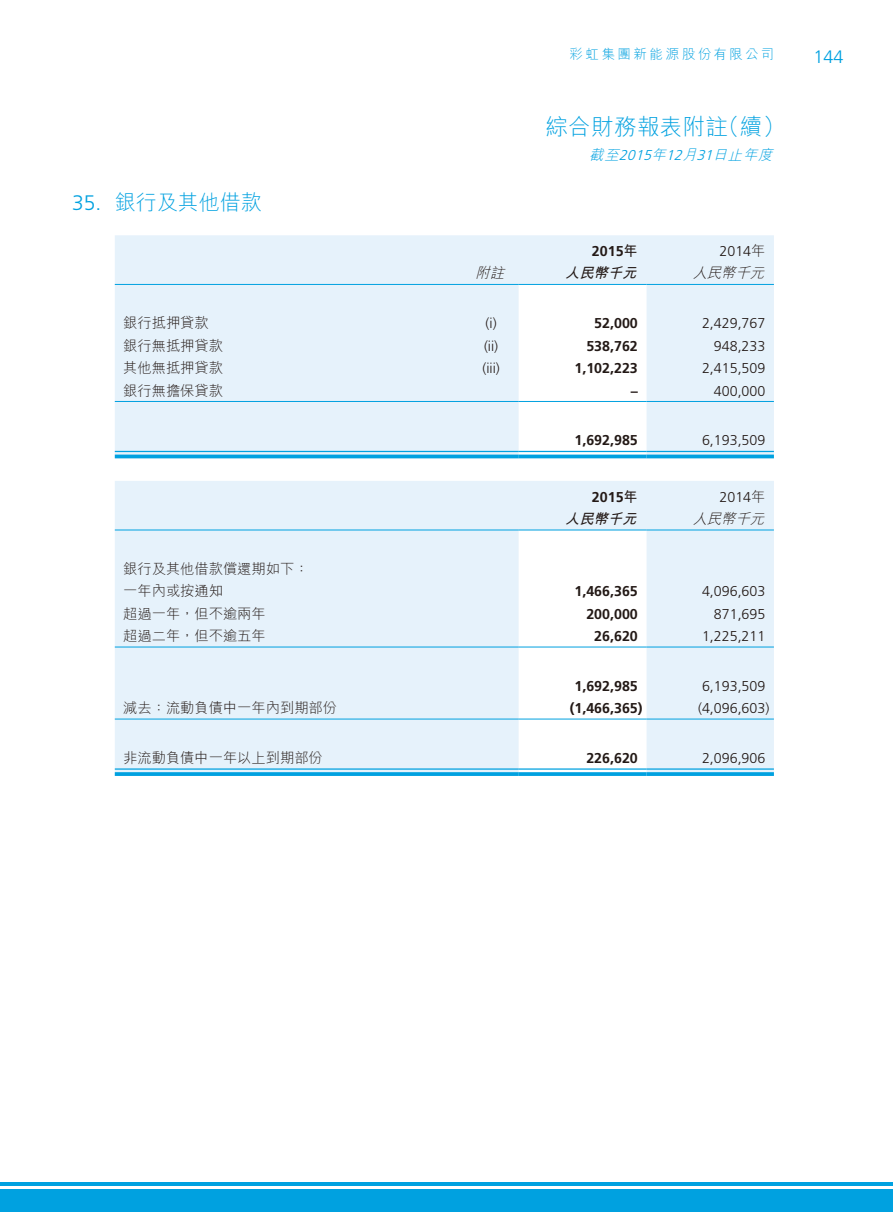
<style>
.page{position:relative;width:893px;height:1212px;background:#fff}
.page>*{position:absolute;margin:0;border:0;box-sizing:border-box;transform-origin:0 0}
.t1{font:300 22.5px "M Hei HK";letter-spacing:.015em;color:#00a1e0}
.t2{font:300 21px "M Hei HK";color:#00a1e0}
.t3{font:300 21px "Frutiger LT Std";color:#00a1e0}
.t4{font:300 18px "Frutiger LT Std";color:#00a1e0}
.t5{font:300 14.25px "Frutiger LT Std";color:#231916}
.t6{font:300 14.25px "M Hei HK";color:#231916}
.t7{font:700 14.25px "Frutiger LT Std";color:#231916}
.t8{font:italic 300 14.25px "M Hei HK";color:#231916}
.t9{font:italic 700 14.25px "M Hei HK";color:#231916}
.t10{font:italic 300 14.25px "M Hei HK";color:#00a1e0}
.t11{font:italic 300 14.25px "Frutiger LT Std";color:#00a1e0}
.t12{font:300 13.5px "M Hei HK";letter-spacing:.18em;color:#00a1e0}
.s1{font-family:"M Hei HK"}
</style>
<div class="page">
<div style="left:0;top:1189px;width:893px;height:23px;background:#00a1e0"></div>
<hr style="left:0;top:1182px;width:893px;height:3px;background:#00a1e0">
<div style="left:115px;top:235px;width:659px;height:220px;background:#e6f2fb"></div>
<svg style="left:519px;top:285px;width:127px;height:170px"></svg>
<hr style="left:115px;top:284px;width:340px;height:1px;background:#00a1e0">
<hr style="left:455px;top:284px;width:64px;height:1px;background:#00a1e0">
<hr style="left:519px;top:284px;width:127px;height:1px;background:#00a1e0">
<hr style="left:646px;top:284px;width:128px;height:1px;background:#00a1e0">
<hr style="left:115px;top:401px;width:340px;height:1px;background:#00a1e0">
<hr style="left:455px;top:401px;width:64px;height:1px;background:#00a1e0">
<hr style="left:519px;top:401px;width:127px;height:1px;background:#00a1e0">
<hr style="left:646px;top:401px;width:128px;height:1px;background:#00a1e0">
<hr style="left:115px;top:451px;width:340px;height:1px;background:#00a1e0">
<hr style="left:115px;top:455px;width:340px;height:3px;background:#00a1e0">
<hr style="left:455px;top:451px;width:64px;height:1px;background:#00a1e0">
<hr style="left:455px;top:455px;width:64px;height:3px;background:#00a1e0">
<hr style="left:519px;top:451px;width:127px;height:1px;background:#00a1e0">
<hr style="left:519px;top:455px;width:127px;height:3px;background:#00a1e0">
<hr style="left:646px;top:451px;width:128px;height:1px;background:#00a1e0">
<hr style="left:646px;top:455px;width:128px;height:3px;background:#00a1e0">
<div style="left:115px;top:481px;width:659px;height:291px;background:#e6f2fb"></div>
<svg style="left:519px;top:531px;width:127px;height:241px"></svg>
<hr style="left:115px;top:530px;width:404px;height:1px;background:#00a1e0">
<hr style="left:519px;top:530px;width:127px;height:1px;background:#00a1e0">
<hr style="left:646px;top:530px;width:128px;height:1px;background:#00a1e0">
<hr style="left:115px;top:647px;width:404px;height:1px;background:#00a1e0">
<hr style="left:519px;top:647px;width:127px;height:1px;background:#00a1e0">
<hr style="left:646px;top:647px;width:128px;height:1px;background:#00a1e0">
<hr style="left:115px;top:719px;width:404px;height:1px;background:#00a1e0">
<hr style="left:519px;top:719px;width:127px;height:1px;background:#00a1e0">
<hr style="left:646px;top:719px;width:128px;height:1px;background:#00a1e0">
<hr style="left:115px;top:768px;width:404px;height:2px;background:#00a1e0">
<svg style="left:115px;top:772px;width:404px;height:4px;background:#0da5e1"></svg>
<hr style="left:519px;top:768px;width:127px;height:2px;background:#00a1e0">
<svg style="left:519px;top:772px;width:127px;height:4px"></svg>
<hr style="left:646px;top:768px;width:128px;height:2px;background:#00a1e0">
<svg style="left:646px;top:772px;width:128px;height:4px"></svg>
<h2 class="t3" style="left:72px;top:191px;width:31px">35.</h2>
<h2 class="t2" style="left:115px;top:192px;width:148px">銀行及其他借款</h2>
<p class="t6" style="left:123px;top:315px;width:87px">銀行抵押貸款</p>
<p class="t6" style="left:123px;top:338px;width:101px">銀行無抵押貸款</p>
<p class="t6" style="left:123px;top:360px;width:101px">其他無抵押貸款</p>
<p class="t6" style="left:123px;top:383px;width:101px">銀行無擔保貸款</p>
<p class="t6" style="left:123px;top:561px;width:187px">銀行及其他借款償還期如下：</p>
<p class="t6" style="left:123px;top:583px;width:101px">一年內或按通知</p>
<p class="t6" style="left:123px;top:606px;width:144px">超過一年，但不逾兩年</p>
<p class="t6" style="left:123px;top:628px;width:144px">超過二年，但不逾五年</p>
<p class="t6" style="left:123px;top:700px;width:215px">減去：流動負債中一年內到期部份</p>
<p class="t6" style="left:123px;top:750px;width:201px">非流動負債中一年以上到期部份</p>
<p class="t12" style="left:570px;top:47px;width:206px">彩虹集團新能源股份有限公司</p>
<p class="t4" style="left:813px;top:46px;width:32px">144</p>
<h1 class="t1" style="left:717px;top:115px;width:70px">（續(</h1>
<h1 class="t1" style="left:546px;top:115px;width:184px">綜合財務報表附註</h1>
<p class="t10" style="left:713px;top:148px;width:65px">日止年度</p>
<p class="t10" style="left:651px;top:148px;width:20px">年</p>
<p class="t10" style="left:589px;top:148px;width:35px">截至</p>
<p class="t10" style="left:682px;top:148px;width:20px">月</p>
<p class="t11" style="left:619px;top:147px;width:38px">2015</p>
<p class="t11" style="left:666px;top:147px;width:22px">12</p>
<p class="t11" style="left:696px;top:147px;width:22px">31</p>
<p class="t7" style="left:592px;top:243px;width:47px">2015<span class="s1">年</span></p>
<p class="t5" style="left:719px;top:243px;width:47px">2014<span class="s1">年</span></p>
<p class="t8" style="left:475px;top:266px;width:34px">附註</p>
<p class="t9" style="left:565px;top:263px;width:78px">人民幣千元</p>
<p class="t8" style="left:693px;top:266px;width:77px">人民幣千元</p>
<p class="t5" style="left:486px;top:315px;width:13px">(i(</p>
<p class="t7" style="left:594px;top:315px;width:45px">52,000</p>
<p class="t5" style="left:702px;top:315px;width:65px">2,429,767</p>
<p class="t5" style="left:484px;top:337px;width:16px">(i i(</p>
<p class="t7" style="left:586px;top:337px;width:53px">538,762</p>
<p class="t5" style="left:714px;top:337px;width:53px">948,233</p>
<p class="t5" style="left:482px;top:360px;width:19px">(iii(</p>
<p class="t7" style="left:574px;top:360px;width:65px">1,102,223</p>
<p class="t5" style="left:702px;top:360px;width:65px">2,415,509</p>
<p class="t7" style="left:631px;top:382px;width:9px">–</p>
<p class="t5" style="left:714px;top:382px;width:53px">400,000</p>
<p class="t7" style="left:574px;top:432px;width:65px">1,692,985</p>
<p class="t5" style="left:702px;top:432px;width:65px">6,193,509</p>
<p class="t7" style="left:592px;top:488px;width:47px">2015<span class="s1">年</span></p>
<p class="t5" style="left:719px;top:488px;width:47px">2014<span class="s1">年</span></p>
<p class="t9" style="left:565px;top:508px;width:78px">人民幣千元</p>
<p class="t8" style="left:693px;top:511px;width:77px">人民幣千元</p>
<p class="t7" style="left:574px;top:583px;width:65px">1,466,365</p>
<p class="t5" style="left:702px;top:583px;width:65px">4,096,603</p>
<p class="t7" style="left:586px;top:605px;width:53px">200,000</p>
<p class="t5" style="left:714px;top:606px;width:53px">871,695</p>
<p class="t7" style="left:594px;top:628px;width:45px">26,620</p>
<p class="t5" style="left:702px;top:628px;width:65px">1,225,211</p>
<p class="t7" style="left:574px;top:677px;width:65px">1,692,985</p>
<p class="t5" style="left:702px;top:678px;width:65px">6,193,509</p>
<p class="t7" style="left:570px;top:700px;width:74px">)1,466,365(</p>
<p class="t5" style="left:698px;top:700px;width:73px">)4,096,603(</p>
<p class="t7" style="left:586px;top:749px;width:53px">226,620</p>
<p class="t5" style="left:702px;top:750px;width:65px">2,096,906</p>
</div>
